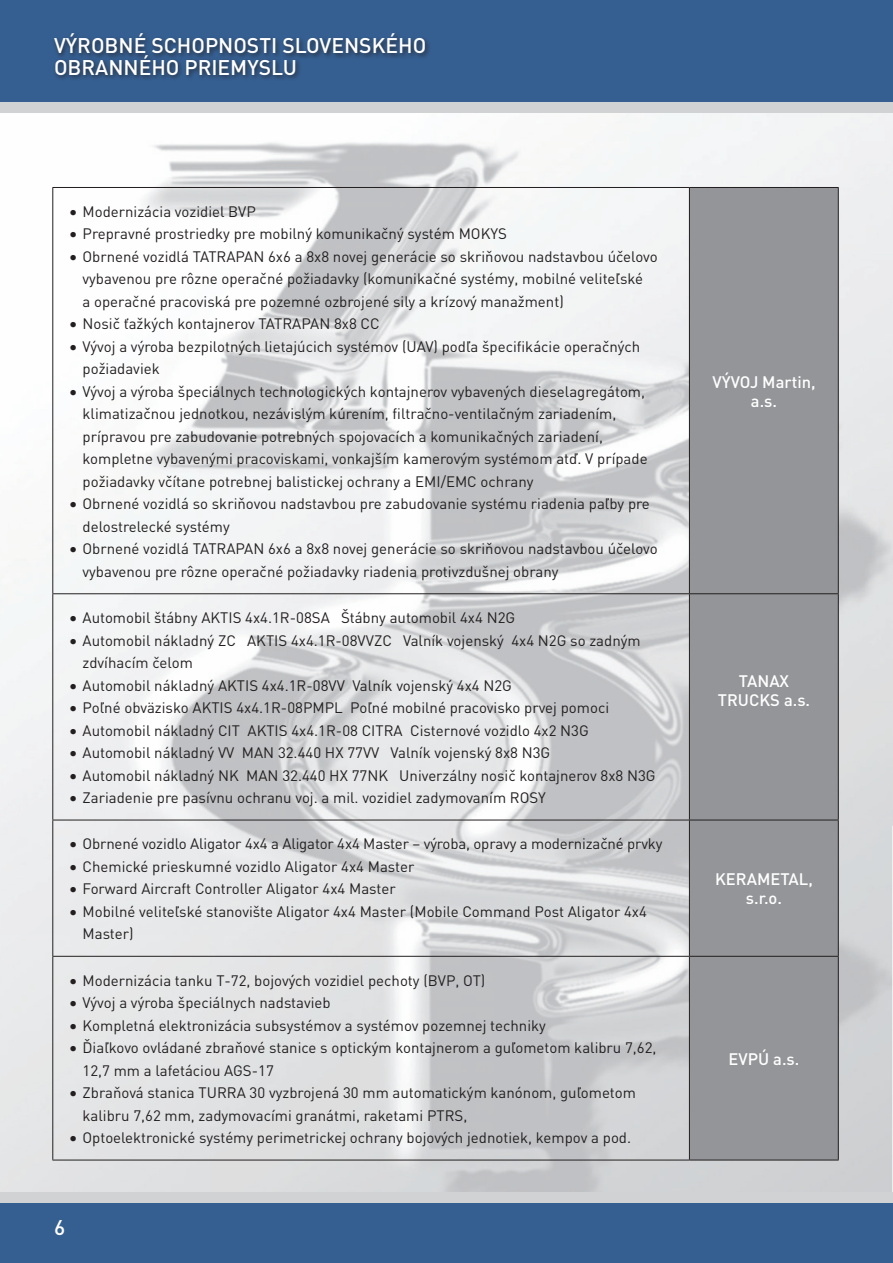
<style>
.page{position:relative;width:893px;height:1263px;background:#fff}
.page>*{position:absolute;margin:0;border:0;box-sizing:border-box;transform-origin:0 0}
.t1{font:500 21px/21px "DINCE";color:#fff}
.t2{font:500 16.5px/19px "DINCE";color:#fff}
.t3{font:15px/22.5px "DINCE";color:#231f20}
</style>
<div class="page">
<img style="left:0;top:113px;width:893px;height:1080px">
<div style="left:0;top:0;width:893px;height:103px;background:#355f91"></div>
<div style="left:0;top:102px;width:893px;height:11px;background:#d1d2d4"></div>
<div style="left:0;top:1203px;width:893px;height:60px;background:#355f91"></div>
<div style="left:52px;top:31px;width:379px;height:50px;background:#231f20;opacity:.75"></div>
<div style="left:0;top:1193px;width:893px;height:10px;background:#d1d2d4"></div>
<div style="left:689px;top:187px;width:149px;height:407px;background:#939598"></div>
<div style="left:690px;top:594px;width:148px;height:566px;background:#939598"></div>
<hr style="left:52px;top:187px;width:637px;height:1px;background:#231f20">
<hr style="left:52px;top:188px;width:1px;height:405px;background:#231f20">
<hr style="left:689px;top:187px;width:150px;height:1px;background:#231f20">
<hr style="left:689px;top:188px;width:1px;height:405px;background:#231f20">
<hr style="left:838px;top:188px;width:1px;height:405px;background:#231f20">
<hr style="left:52px;top:593px;width:637px;height:1px;background:#231f20">
<hr style="left:52px;top:594px;width:1px;height:226px;background:#231f20">
<hr style="left:689px;top:593px;width:150px;height:1px;background:#231f20">
<hr style="left:689px;top:594px;width:1px;height:226px;background:#231f20">
<hr style="left:838px;top:594px;width:1px;height:226px;background:#231f20">
<hr style="left:52px;top:820px;width:637px;height:1px;background:#231f20">
<hr style="left:52px;top:820px;width:1px;height:136px;background:#231f20">
<hr style="left:689px;top:820px;width:150px;height:1px;background:#231f20">
<hr style="left:689px;top:820px;width:1px;height:136px;background:#231f20">
<hr style="left:838px;top:820px;width:1px;height:136px;background:#231f20">
<hr style="left:52px;top:956px;width:637px;height:1px;background:#231f20">
<hr style="left:52px;top:957px;width:1px;height:203px;background:#231f20">
<hr style="left:689px;top:956px;width:150px;height:1px;background:#231f20">
<hr style="left:689px;top:957px;width:1px;height:203px;background:#231f20">
<hr style="left:838px;top:957px;width:1px;height:203px;background:#231f20">
<hr style="left:52px;top:1160px;width:637px;height:1px;background:#231f20">
<hr style="left:689px;top:1160px;width:150px;height:1px;background:#231f20">
<h1 class="t1" style="left:54px;top:35px;width:374px">VÝROBNÉ SCHOPNOSTI SLOVENSKÉHO<br>OBRANNÉHO PRIEMYSLU</h1>
<p class="t3" style="left:70px;top:200px;width:168px">• Modernizácia vozidiel BVP</p>
<p class="t3" style="left:70px;top:222px;width:439px">• Prepravné prostriedky pre mobilný komunikačný systém M OKYS</p>
<p class="t3" style="left:70px;top:245px;width:157px">• Obrnené vozidlá TATRAPA</p>
<p class="t3" style="left:83px;top:245px;width:577px;text-indent:171px">N 6x6 a 8x8 novej generácie so skriňovou nadstavbou účelovo vybavenou pre rôzne operačné požiadavky (komunikačné systémy, mobilné veliteľské<br>a operačné pracoviská pre pozemné ozbrojené sily a krízový manažment)</p>
<p class="t3" style="left:70px;top:312px;width:223px">• Nosič ťažkých kontajnerov TATRAPA</p>
<p class="t3" style="left:319px;top:312px;width:51px">N 8x8 CC</p>
<p class="t3" style="left:83px;top:335px;width:559px;text-indent:-13px">• Vývoj a výroba bezpilotných lietajúcich systémov (UAV) podľa špecifikácie operačných požiadaviek</p>
<p class="t3" style="left:83px;top:380px;width:567px;text-indent:-13px">• Vývoj a výroba špeciálnych technologických kontajnerov vybavených dieselagregátom, klimatizačnou jednotkou, nezávislým kúrením, filtračno-ventilačným zariadením, prípravou pre zabudovanie potrebných spojovacích a komunikačných zariadení, kompletne vybavenými pracoviskami, vonkajším kamerovým systémom atď. V prípade požiadavky včítane potrebnej balistickej ochrany a EMI</p>
<p class="t3" style="left:441px;top:470px;width:16px">/EMC</p>
<p class="t3" style="left:481px;top:470px;width:54px">ochrany</p>
<p class="t3" style="left:83px;top:492px;width:569px;text-indent:-13px">• Obrnené vozidlá so skriňovou nadstavbou pre zabudovanie systému riadenia paľby pre delostrelecké systémy</p>
<p class="t3" style="left:70px;top:537px;width:157px">• Obrnené vozidlá TATRAPA</p>
<p class="t3" style="left:83px;top:537px;width:577px;text-indent:171px">N 6x6 a 8x8 novej generácie so skriňovou nadstavbou účelovo vybavenou pre rôzne operačné požiadavky riadenia protivzdušnej obrany</p>
<p class="t3" style="left:70px;top:606px;width:447px">• Automobil štábny AKTIS 4x4.1R-08SA Štábny automobil 4x4 N2G</p>
<p class="t3" style="left:83px;top:628px;width:560px;text-indent:-13px">• Automobil nákladný ZC AKTIS 4x4.1R-08VVZC Valník vojenský 4x4 N2G so zadným zdvíhacím čelom</p>
<p class="t3" style="left:70px;top:673px;width:267px">• Automobil nákladný AKTIS 4x4.1R-08VVV</p>
<p class="t3" style="left:360px;top:673px;width:154px">alník vojenský 4x4 N2G</p>
<p class="t3" style="left:70px;top:696px;width:244px">• Poľné obväzisko AKTIS 4x4.1R-08PMP</p>
<p class="t3" style="left:334px;top:696px;width:277px">L Poľné mobilné pracovisko prvej pomoci</p>
<p class="t3" style="left:70px;top:718px;width:321px">• Automobil nákladný CIT AKTIS 4x4.1R-08 CITRA</p>
<p class="t3" style="left:410px;top:718px;width:180px">Cisternové vozidlo 4x2 N3G</p>
<p class="t3" style="left:70px;top:741px;width:157px">• Automobil nákladný VVMA</p>
<p class="t3" style="left:263px;top:741px;width:106px">N 32.440 HX 77VV</p>
<p class="t3" style="left:391px;top:741px;width:161px">Valník vojenský 8x8 N3G</p>
<p class="t3" style="left:70px;top:763px;width:178px">• Automobil nákladný NK MA</p>
<p class="t3" style="left:268px;top:763px;width:389px">N 32.440 HX 77NK U niverzálny nosič kontajnerov 8x8 N3G</p>
<p class="t3" style="left:70px;top:786px;width:474px">• Zariadenie pre pasívnu ochranu voj. a mil. vozidiel zadymovaním ROSY</p>
<p class="t3" style="left:70px;top:832px;width:594px">• Obrnené vozidlo Aligator 4x4 a Aligator 4x4 Master – výroba, opravy a modernizačné prvky</p>
<p class="t3" style="left:70px;top:855px;width:346px">• Chemické prieskumné vozidlo Aligator 4x4 Master</p>
<p class="t3" style="left:70px;top:877px;width:327px">• Forward Aircraft Controller Aligator 4x4 Master</p>
<p class="t3" style="left:83px;top:900px;width:566px;text-indent:-13px">• M obilné veliteľské stanovište Aligator 4x4 Master (M obile Command Post Aligator 4x4<br>M aster)</p>
<p class="t3" style="left:70px;top:968px;width:368px">• M odernizácia tanku T-72, bojových vozidiel pechoty (BVP</p>
<p class="t3" style="left:455px;top:968px;width:31px">, OT)</p>
<p class="t3" style="left:70px;top:991px;width:262px">• Vývoj a výroba špeciálnych nadstavieb</p>
<p class="t3" style="left:70px;top:1013px;width:478px">• Kompletná elektronizácia subsystémov a systémov pozemnej techniky</p>
<p class="t3" style="left:83px;top:1036px;width:575px;text-indent:-13px">• Ďiaľkovo ovládané zbraňové stanice s optickým kontajnerom a guľometom kalibru 7,62,<br>12,7 mm a lafetáciou AGS-17</p>
<p class="t3" style="left:70px;top:1081px;width:148px">• Zbraňová stanica TURRA</p>
<p class="t3" style="left:83px;top:1081px;width:555px;text-indent:167px">30 vyzbrojená 30 mm automatickým kanónom, guľometom kalibru 7,62 mm, zadymovacími granátmi, raketami PTRS,</p>
<p class="t3" style="left:70px;top:1126px;width:563px">• Optoelektronické systémy perimetrickej ochrany bojových jednotiek, kempov a pod.</p>
<h1 class="t1" style="left:54px;top:1216px;width:13px">6</h1>
<p class="t2" style="left:712px;top:372px;width:11px">VÝVO</p>
<p class="t2" style="left:750px;top:372px;width:67px">J MARTIN,<br>A.S.</p>
<p class="t2" style="left:739px;top:671px;width:12px">TANA</p>
<p class="t2" style="left:780px;top:671px;width:11px">X</p>
<p class="t2" style="left:718px;top:690px;width:12px">TRUCKS</p>
<p class="t2" style="left:784px;top:690px;width:28px">A.S.</p>
<p class="t2" style="left:715px;top:869px;width:12px">KERAMETAL</p>
<p class="t2" style="left:808px;top:869px;width:6px">,</p>
<p class="t2" style="left:746px;top:888px;width:38px">S.R.O.</p>
<p class="t2" style="left:729px;top:1049px;width:72px">EVPÚ A.S.</p>
</div>
